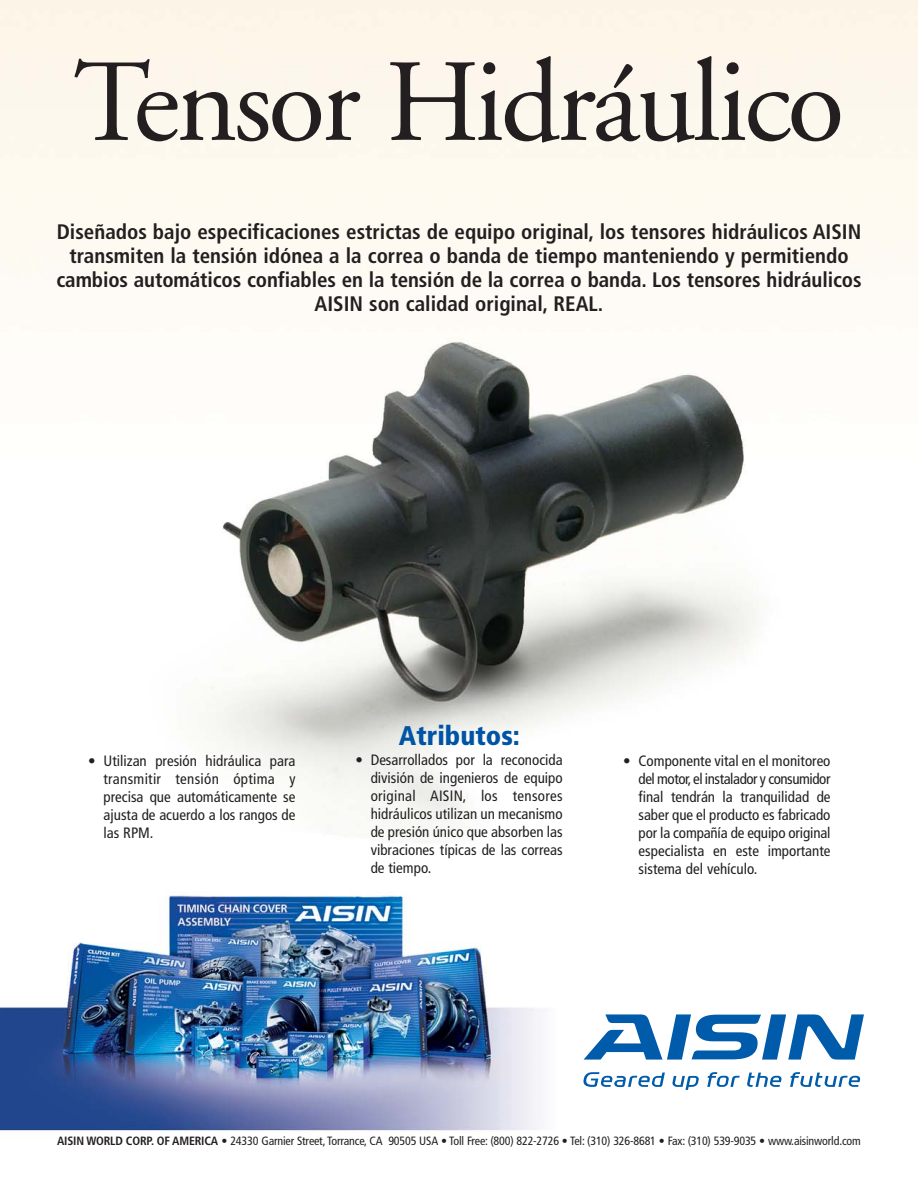
<style>
.page{position:relative;width:918px;height:1188px;background:#fff}
.page>*{position:absolute;margin:0;border:0;box-sizing:border-box;transform-origin:0 0}
.t1{font:117px "Adobe Garamond";letter-spacing:-.03em;color:#231f20}
.t2{font:900 condensed 27px "Frutiger";color:#0054a6}
.t3{font:700 condensed 21px/24px "Frutiger";color:#231f20;text-align:center}
.t4{font:condensed 15px/18px "Frutiger";color:#231f20;text-align:justify}
.t5{font:condensed 12px "Frutiger";letter-spacing:-.015em;color:#231f20}
.s1{font-weight:700}
</style>
<div class="page">
<img style="left:0;top:0;width:918px;height:1131px">
<svg style="left:672px;top:1076px;width:27px;height:14px"></svg>
<svg style="left:747px;top:1073px;width:35px;height:14px"></svg>
<svg style="left:707px;top:1072px;width:33px;height:15px"></svg>
<svg style="left:790px;top:1072px;width:70px;height:15px"></svg>
<svg style="left:583px;top:1072px;width:82px;height:15px"></svg>
<svg style="left:584px;top:1014px;width:280px;height:46px"></svg>
<h1 class="t1" style="left:74px;top:55px;width:772px">Tensor Hidráulico</h1>
<p class="t3" style="left:56px;top:221px;width:807px">Diseñados bajo especificaciones estrictas de equipo original, los tensores hidráulicos AISIN transmiten la tensión idónea a la correa o banda de tiempo manteniendo y permitiendo cambios automáticos confiables en la tensión de la correa o banda. Los tensores hidráulicos AISIN son calidad original, REAL.</p>
<p class="t4" style="left:104px;top:753px;width:193px;text-indent:-15px">• Utilizan presión hidráulica para transmitir tensión óptima y precisa que automáticamente se ajusta de acuerdo a los rangos de las RPM.</p>
<h2 class="t2" style="left:399px;top:725px;width:123px">Atributos:</h2>
<p class="t4" style="left:371px;top:752px;width:193px;text-indent:-15px">• Desarrollados por la reconocida división de ingenieros de equipo original AISIN, los tensores hidráulicos utilizan un mecanismo de presión único que absorben las vibraciones típicas de las correas de tiempo.</p>
<p class="t4" style="left:639px;top:753px;width:193px;text-indent:-15px">• Componente vital en el monitoreo del motor,el instalador y consumidor final tendrán la tranquilidad de saber que el producto es fabricado por la compañía de equipo original especialista en este importante sistema del vehículo.</p>
<p class="t5" style="left:57px;top:1136px;width:805px"><span class="s1">AISIN WORLD CORP. OF AMERICA •</span> 24330 Garnier Street, Torrance, CA 90505 USA • Toll Free: (800) 822-2726 • Tel: (310) 326-8681 • Fax: (310) 539-9035 • www.aisinworld.com</p>
</div>
